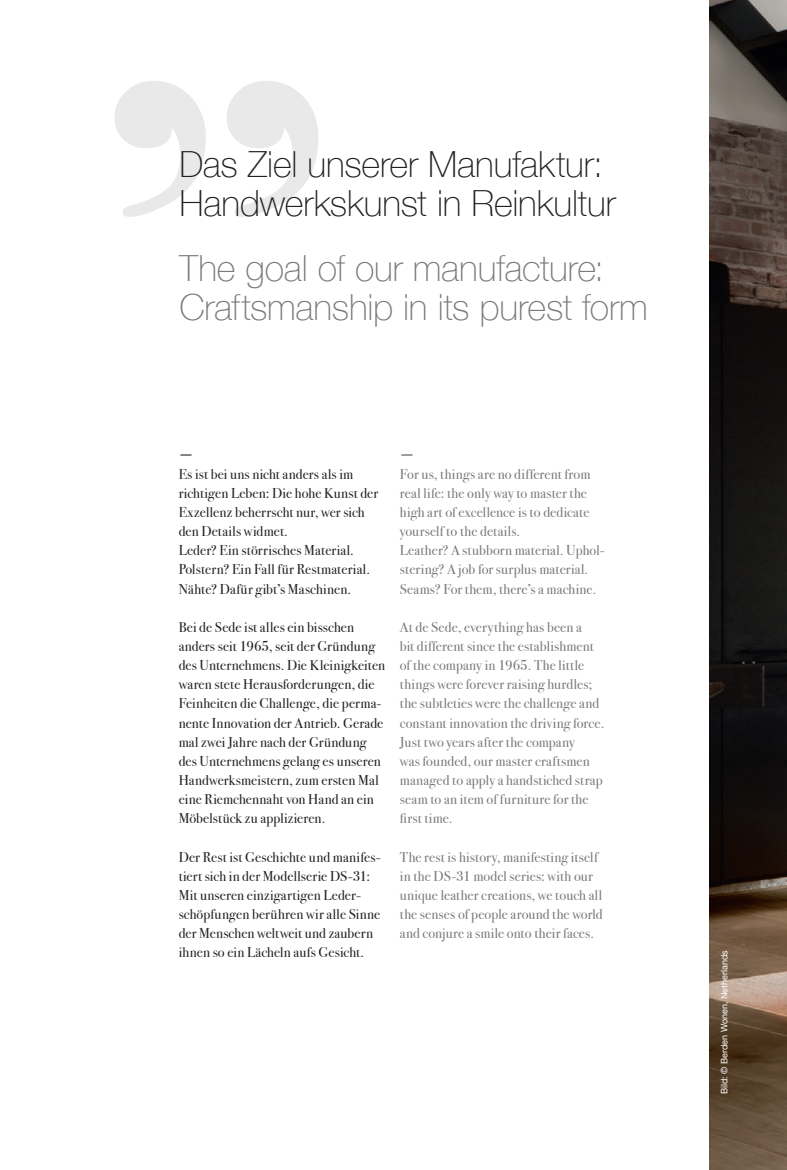
<style>
.page{position:relative;width:787px;height:1170px;background:#fff}
.page>*{position:absolute;margin:0;border:0;box-sizing:border-box;transform-origin:0 0}
.t1{font:612.15px "Bodoni Svty Two ITCTT";color:#231f20}
.Quote1{font:100 36px "Helvetica Neue";letter-spacing:-.005em;color:#787a7d}
.Quote1-2{font:100 36px/39px "Helvetica Neue";letter-spacing:-.005em;color:#231f20}
.copy_8_5pt{font:italic 500 15px "Helvetica Neue";color:#57585a}
.copy_8_5pt-2{font:italic 500 15px "Helvetica Neue";color:#787a7d}
.copy-story{font:14.25px/19.2px "Bodoni Svty Two ITCTT";letter-spacing:.01em;color:#231f20}
.copy-story-2{font:14.25px/19.2px "Bodoni Svty Two ITCTT";letter-spacing:.01em;color:#787a7d}
.Icon_Box_-_Copy{font:9px "Helvetica Neue";color:#fff}
</style>
<div class="page">
<img style="left:709px;top:0;width:78px;height:1169px">
<h1 class="t1" style="left:81px;top:-567px;width:275px">„</h1>
<p class="Quote1-2" style="left:179px;top:143px;width:438px">Das Ziel unserer Manufaktur:<br>Handwerkskunst in Reinkultur</p>
<p class="Quote1" style="left:179px;top:240px;width:426px">The goal of our manufacture:</p>
<p class="Quote1" style="left:179px;top:279px;width:470px">Craftsmanship in its purest form</p>
<p class="copy_8_5pt" style="left:179px;top:441px;width:16px">—</p>
<p class="copy-story" style="left:179px;top:462px;width:201px">Es ist bei uns nicht anders als im richtigen Leben: Die hohe Kunst der<br>Exzellenz beherrscht nur, wer sich den Details widmet.</p>
<p class="copy-story" style="left:179px;top:539px;width:177px">Leder? Ein störrisches Material.</p>
<p class="copy-story" style="left:179px;top:558px;width:193px">Polstern? Ein Fall für Restmaterial.</p>
<p class="copy-story" style="left:179px;top:577px;width:174px">Nähte? Dafür gibt’s Maschinen.</p>
<p class="copy-story" style="left:179px;top:615px;width:208px">Bei de Sede ist alles ein bisschen anders seit 1965, seit der Gründung des Unternehmens. Die Kleinigkeiten waren stete Herausforderungen, die Feinheiten die Challenge, die perma&shy;nente Innovation der Antrieb. Gerade mal zwei Jahre nach der Gründung des Unternehmens gelang es unseren Handwerksmeistern, zum ersten Mal eine Riemchennaht von Hand an ein Möbelstück zu applizieren.</p>
<p class="copy-story" style="left:179px;top:845px;width:203px">Der Rest ist Geschichte und manifes&shy;tiert sich in der Modellserie DS-31:<br>Mit unseren einzigartigen Leder&shy;schöpfungen berühren wir alle Sinne der Menschen weltweit und zaubern ihnen so ein Lächeln aufs Gesicht.</p>
<p class="copy_8_5pt-2" style="left:400px;top:441px;width:16px">—</p>
<p class="copy-story-2" style="left:400px;top:462px;width:192px">For us, things are no different from real life: the only way to master the high art of excellence is to dedicate yourself to the details.</p>
<p class="copy-story-2" style="left:400px;top:539px;width:206px">Leather? A stubborn material. Uphol&shy;stering? A job for surplus material.<br>Seams? For them, there’s a machine.</p>
<p class="copy-story-2" style="left:400px;top:615px;width:206px">At de Sede, everything has been a<br>bit different since the establishment of the company in 1965. The little things were forever raising hurdles; the subtleties were the challenge and constant innovation the driving force.<br>Just two years after the company<br>was founded, our master craftsmen managed to apply a handstiched strap seam to an item of furniture for the first time.</p>
<p class="copy-story-2" style="left:400px;top:845px;width:204px">The rest is history, manifesting itself in the DS-31 model series: with our unique leather creations, we touch all the senses of people around the world and conjure a smile onto their faces.</p>
<p class="Icon_Box_-_Copy" style="left:719px;top:1094px;width:145px;rotate:-90deg">Bild: © Berden Wonen, Netherlands</p>
</div>
